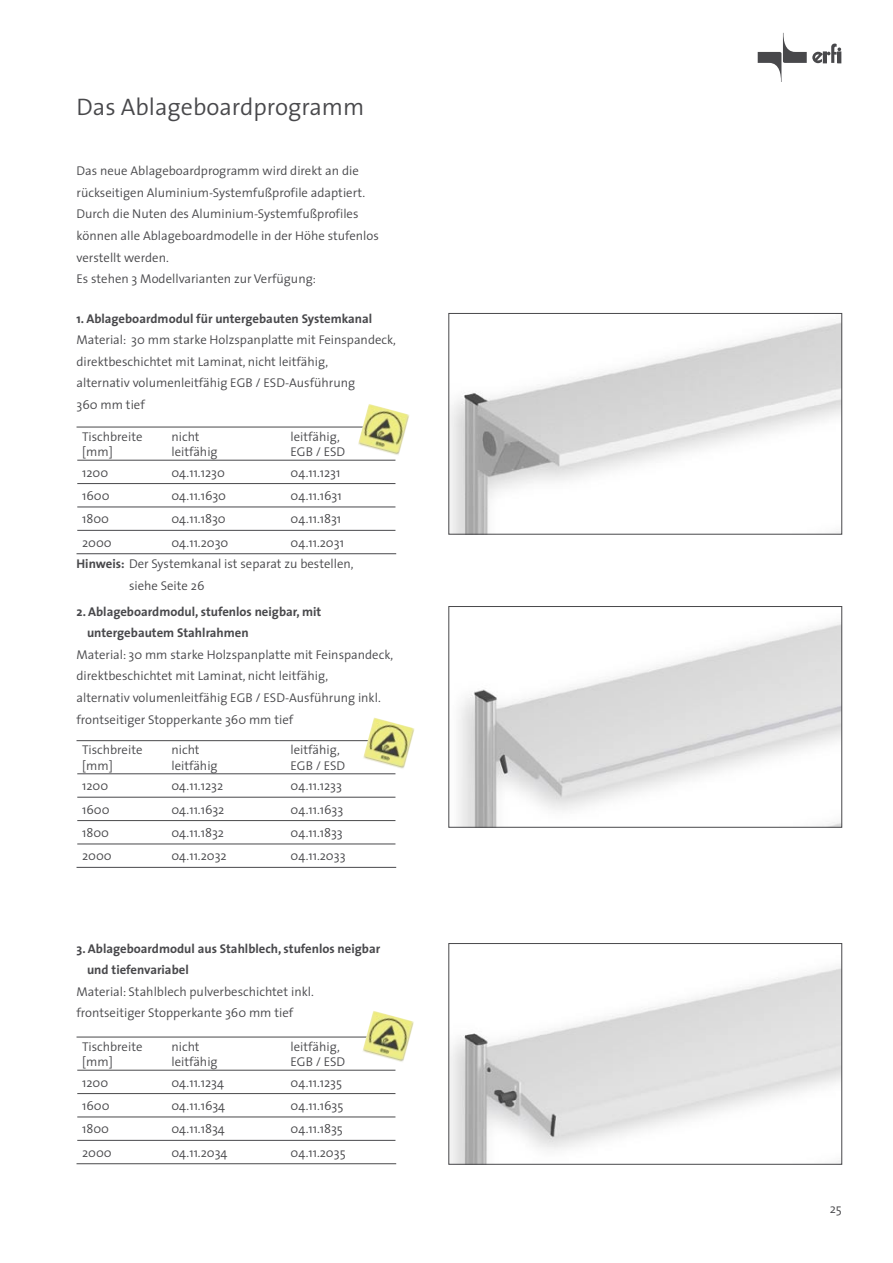
<style>
.page{position:relative;width:893px;height:1263px;background:#fff}
.page>*{position:absolute;margin:0;border:0;box-sizing:border-box;transform-origin:0 0}
.head{font:300 24px "The Sans";color:#48484b}
.body{font:300 12.75px/21.6px "The Sans";color:#48484b}
.body_fett{font:700 12.75px/21.6px "The Sans";color:#48484b}
.body_fett-2{font:300 12.75px/21.6px "The Sans";color:#48484b}
.s1{font-weight:700}
</style>
<div class="page">
<svg style="left:758px;top:33px;width:83px;height:49px"></svg>
<img style="left:451px;top:322px;width:389px;height:210px">
<div style="left:449px;top:313px;width:393px;height:221px;border:1px solid #48484b"></div>
<img style="left:458px;top:622px;width:382px;height:203px">
<div style="left:449px;top:606px;width:393px;height:221px;border:1px solid #48484b"></div>
<img style="left:451px;top:968px;width:389px;height:194px">
<div style="left:449px;top:943px;width:393px;height:221px;border:1px solid #48484b"></div>
<hr style="left:77px;top:427px;width:89px;height:1px;background:#48484b">
<hr style="left:166px;top:427px;width:119px;height:1px;background:#48484b">
<hr style="left:285px;top:427px;width:111px;height:1px;background:#48484b">
<hr style="left:77px;top:460px;width:89px;height:1px;background:#48484b">
<hr style="left:166px;top:460px;width:119px;height:1px;background:#48484b">
<hr style="left:285px;top:460px;width:110px;height:1px;background:#48484b">
<hr style="left:77px;top:483px;width:89px;height:1px;background:#48484b">
<hr style="left:166px;top:483px;width:119px;height:1px;background:#48484b">
<hr style="left:285px;top:483px;width:110px;height:1px;background:#48484b">
<hr style="left:77px;top:507px;width:89px;height:1px;background:#48484b">
<hr style="left:166px;top:507px;width:119px;height:1px;background:#48484b">
<hr style="left:285px;top:507px;width:110px;height:1px;background:#48484b">
<hr style="left:77px;top:530px;width:89px;height:1px;background:#48484b">
<hr style="left:166px;top:530px;width:119px;height:1px;background:#48484b">
<hr style="left:285px;top:530px;width:110px;height:1px;background:#48484b">
<hr style="left:77px;top:553px;width:89px;height:1px;background:#48484b">
<hr style="left:166px;top:553px;width:119px;height:1px;background:#48484b">
<hr style="left:285px;top:553px;width:111px;height:1px;background:#48484b">
<hr style="left:77px;top:740px;width:89px;height:1px;background:#48484b">
<hr style="left:166px;top:740px;width:119px;height:1px;background:#48484b">
<hr style="left:285px;top:740px;width:111px;height:1px;background:#48484b">
<hr style="left:77px;top:773px;width:89px;height:1px;background:#48484b">
<hr style="left:166px;top:773px;width:119px;height:1px;background:#48484b">
<hr style="left:285px;top:773px;width:110px;height:1px;background:#48484b">
<hr style="left:77px;top:797px;width:89px;height:1px;background:#48484b">
<hr style="left:166px;top:797px;width:119px;height:1px;background:#48484b">
<hr style="left:285px;top:797px;width:110px;height:1px;background:#48484b">
<hr style="left:77px;top:820px;width:89px;height:1px;background:#48484b">
<hr style="left:166px;top:820px;width:119px;height:1px;background:#48484b">
<hr style="left:285px;top:820px;width:110px;height:1px;background:#48484b">
<hr style="left:77px;top:843px;width:89px;height:1px;background:#48484b">
<hr style="left:166px;top:843px;width:119px;height:1px;background:#48484b">
<hr style="left:285px;top:843px;width:110px;height:1px;background:#48484b">
<hr style="left:77px;top:867px;width:89px;height:1px;background:#48484b">
<hr style="left:166px;top:867px;width:119px;height:1px;background:#48484b">
<hr style="left:285px;top:867px;width:111px;height:1px;background:#48484b">
<hr style="left:77px;top:1037px;width:89px;height:1px;background:#48484b">
<hr style="left:166px;top:1037px;width:119px;height:1px;background:#48484b">
<hr style="left:285px;top:1037px;width:111px;height:1px;background:#48484b">
<hr style="left:77px;top:1070px;width:89px;height:1px;background:#48484b">
<hr style="left:166px;top:1070px;width:119px;height:1px;background:#48484b">
<hr style="left:285px;top:1070px;width:110px;height:1px;background:#48484b">
<hr style="left:77px;top:1093px;width:89px;height:1px;background:#48484b">
<hr style="left:166px;top:1093px;width:119px;height:1px;background:#48484b">
<hr style="left:285px;top:1093px;width:110px;height:1px;background:#48484b">
<hr style="left:77px;top:1116px;width:89px;height:1px;background:#48484b">
<hr style="left:166px;top:1116px;width:119px;height:1px;background:#48484b">
<hr style="left:285px;top:1116px;width:110px;height:1px;background:#48484b">
<hr style="left:77px;top:1140px;width:89px;height:1px;background:#48484b">
<hr style="left:166px;top:1140px;width:119px;height:1px;background:#48484b">
<hr style="left:285px;top:1140px;width:110px;height:1px;background:#48484b">
<hr style="left:77px;top:1163px;width:89px;height:1px;background:#48484b">
<hr style="left:166px;top:1163px;width:119px;height:1px;background:#48484b">
<hr style="left:285px;top:1163px;width:111px;height:1px;background:#48484b">
<img style="left:358px;top:404px;width:52px;height:51px">
<img style="left:363px;top:717px;width:52px;height:52px">
<img style="left:362px;top:1011px;width:52px;height:51px">
<p class="head" style="left:77px;top:87px;width:289px">Das Ablageboardprogramm</p>
<p class="body" style="left:77px;top:160px;width:290px">Das neue Ablageboardprogramm wird direkt an die rückseitigen Aluminium-Systemfußprofile adaptiert.</p>
<p class="body" style="left:77px;top:203px;width:304px">Durch die Nuten des Aluminium-Systemfußprofiles können alle Ablageboardmodelle in der Höhe stufenlos verstellt werden.<br>Es stehen 3 Modellvarianten zur Verfügung:</p>
<p class="body_fett" style="left:77px;top:307px;width:297px">1. Ablageboardmodul für untergebauten Systemkanal</p>
<p class="body" style="left:77px;top:329px;width:321px">Material: 30 mm starke Holzspanplatte mit Feinspandeck, direktbeschichtet mit Laminat, nicht leitfähig,<br>alternativ volumenleitfähig EGB / ESD-Ausführung</p>
<p class="body" style="left:77px;top:393px;width:70px">360 mm tief</p>
<p class="body" style="left:82px;top:425px;width:62px">Tischbreite</p>
<p class="body" style="left:82px;top:440px;width:32px">[mm]</p>
<p class="body" style="left:171px;top:425px;width:30px">nicht</p>
<p class="body" style="left:171px;top:440px;width:48px">leitfähig</p>
<p class="body" style="left:291px;top:425px;width:51px">leitfähig,</p>
<p class="body" style="left:291px;top:440px;width:56px">EGB / ESD</p>
<p class="body" style="left:82px;top:461px;width:28px">1200</p>
<p class="body" style="left:171px;top:461px;width:55px">04.11.1230</p>
<p class="body" style="left:291px;top:461px;width:51px">04.11.1231</p>
<p class="body" style="left:82px;top:484px;width:29px">1600</p>
<p class="body" style="left:171px;top:484px;width:56px">04.11.1630</p>
<p class="body" style="left:291px;top:484px;width:53px">04.11.1631</p>
<p class="body" style="left:82px;top:508px;width:28px">1800</p>
<p class="body" style="left:171px;top:508px;width:56px">04.11.1830</p>
<p class="body" style="left:291px;top:508px;width:52px">04.11.1831</p>
<p class="body" style="left:82px;top:531px;width:31px">2000</p>
<p class="body" style="left:171px;top:531px;width:58px">04.11.2030</p>
<p class="body" style="left:291px;top:531px;width:55px">04.11.2031</p>
<p class="body_fett-2" style="left:129px;top:553px;width:226px;text-indent:-52px"><span class="s1">Hinweis:</span> Der Systemkanal ist separat zu bestellen, siehe Seite 26</p>
<p class="body_fett" style="left:87px;top:600px;width:236px;text-indent:-10px">2. Ablageboardmodul, stufenlos neigbar, mit untergebautem Stahlrahmen</p>
<p class="body" style="left:77px;top:643px;width:318px">Material: 30 mm starke Holzspanplatte mit Feinspandeck, direktbeschichtet mit Laminat, nicht leitfähig,<br>alternativ volumenleitfähig EGB / ESD-Ausführung inkl. frontseitiger Stopperkante 360 mm tief</p>
<p class="body" style="left:82px;top:739px;width:62px">Tischbreite</p>
<p class="body" style="left:82px;top:754px;width:32px">[mm]</p>
<p class="body" style="left:171px;top:739px;width:30px">nicht</p>
<p class="body" style="left:171px;top:754px;width:48px">leitfähig</p>
<p class="body" style="left:291px;top:739px;width:51px">leitfähig,</p>
<p class="body" style="left:291px;top:754px;width:56px">EGB / ESD</p>
<p class="body" style="left:82px;top:775px;width:28px">1200</p>
<p class="body" style="left:171px;top:775px;width:53px">04.11.1232</p>
<p class="body" style="left:291px;top:775px;width:53px">04.11.1233</p>
<p class="body" style="left:82px;top:798px;width:29px">1600</p>
<p class="body" style="left:171px;top:798px;width:55px">04.11.1632</p>
<p class="body" style="left:291px;top:798px;width:54px">04.11.1633</p>
<p class="body" style="left:82px;top:821px;width:28px">1800</p>
<p class="body" style="left:171px;top:821px;width:54px">04.11.1832</p>
<p class="body" style="left:291px;top:821px;width:54px">04.11.1833</p>
<p class="body" style="left:82px;top:845px;width:31px">2000</p>
<p class="body" style="left:171px;top:845px;width:57px">04.11.2032</p>
<p class="body" style="left:291px;top:845px;width:57px">04.11.2033</p>
<p class="body_fett" style="left:87px;top:937px;width:295px;text-indent:-10px">3. Ablageboardmodul aus Stahlblech, stufenlos neigbar und tiefenvariabel</p>
<p class="body" style="left:77px;top:980px;width:239px">Material: Stahlblech pulverbeschichtet inkl. frontseitiger Stopperkante 360 mm tief</p>
<p class="body" style="left:82px;top:1035px;width:62px">Tischbreite</p>
<p class="body" style="left:82px;top:1050px;width:32px">[mm]</p>
<p class="body" style="left:171px;top:1035px;width:30px">nicht</p>
<p class="body" style="left:171px;top:1050px;width:48px">leitfähig</p>
<p class="body" style="left:291px;top:1035px;width:51px">leitfähig,</p>
<p class="body" style="left:291px;top:1050px;width:56px">EGB / ESD</p>
<p class="body" style="left:82px;top:1071px;width:28px">1200</p>
<p class="body" style="left:171px;top:1071px;width:54px">04.11.1234</p>
<p class="body" style="left:291px;top:1071px;width:53px">04.11.1235</p>
<p class="body" style="left:82px;top:1094px;width:29px">1600</p>
<p class="body" style="left:171px;top:1094px;width:55px">04.11.1634</p>
<p class="body" style="left:291px;top:1094px;width:54px">04.11.1635</p>
<p class="body" style="left:82px;top:1118px;width:28px">1800</p>
<p class="body" style="left:171px;top:1118px;width:55px">04.11.1834</p>
<p class="body" style="left:291px;top:1118px;width:54px">04.11.1835</p>
<p class="body" style="left:82px;top:1141px;width:31px">2000</p>
<p class="body" style="left:171px;top:1141px;width:58px">04.11.2034</p>
<p class="body" style="left:291px;top:1141px;width:57px">04.11.2035</p>
<p class="body" style="left:830px;top:1197px;width:14px">25</p>
</div>
